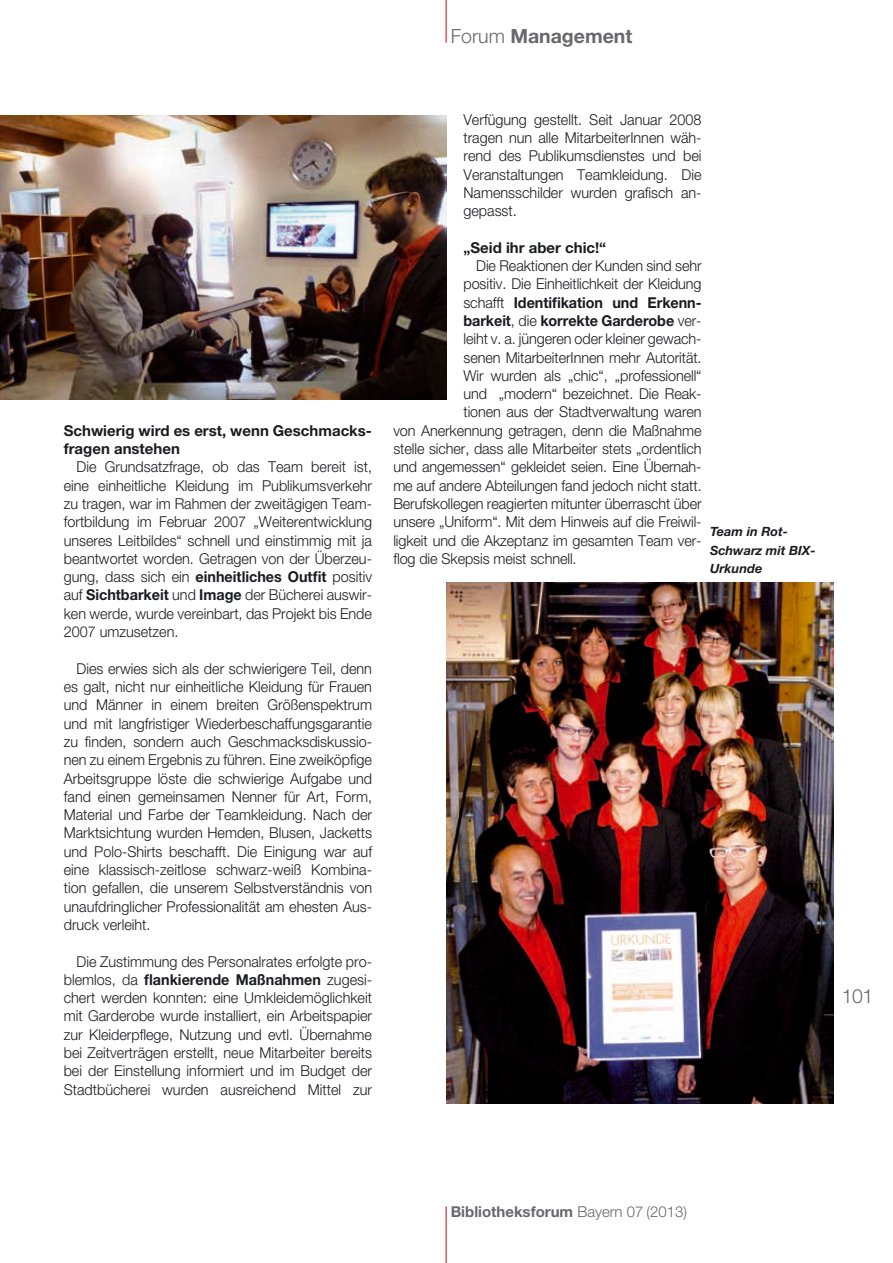
<style>
.page{position:relative;width:893px;height:1263px;background:#fff}
.page>*{position:absolute;margin:0;border:0;box-sizing:border-box;transform-origin:0 0}
.t1{font:700 19.5px "Helvetica Neue";color:#68676c}
.t2{font:300 19.5px "Helvetica Neue";color:#68676c}
.t3{font:300 15px/18.3px "Helvetica Neue";letter-spacing:-.005em;color:#1b1c20;text-align:justify;scale:.96 1}
.t4{font:700 15px/18.3px "Helvetica Neue";color:#1b1c20}
.t5{font:700 15px "Helvetica Neue";color:#1b1c20;scale:.96 1}
.t6{font:700 15px "Helvetica Neue";color:#68676c}
.t7{font:italic 700 12.75px/18.3px "Helvetica Neue";color:#1b1c20}
.s1{font-weight:300}
.s2{font-weight:700}
</style>
<div class="page">
<hr style="left:446px;top:0;width:1px;height:43px;background:#d1010e">
<hr style="left:446px;top:1206px;width:1px;height:57px;background:#d1010e">
<img style="left:0;top:115px;width:446px;height:284px">
<img style="left:446px;top:582px;width:387px;height:522px">
<h1 class="t1" style="left:451px;top:24px;width:183px"><span class="s1">Forum</span> Management</h1>
<p class="t4" style="left:64px;top:421px;width:310px">Schwierig wird es erst, wenn Geschmacks&shy;fragen anstehen</p>
<p class="t3" style="left:64px;top:457px;width:323px;text-indent:13px">Die Grundsatzfrage, ob das Team bereit ist, eine einheitliche Kleidung im Publikumsverkehr zu tragen, war im Rahmen der zweitägigen Team&shy;fortbildung im Februar 2007 „Weiterentwicklung unseres Leitbildes“ schnell und einstimmig mit ja beantwortet worden. Getragen von der Überzeu&shy;gung, dass sich ein <span class="s2">einheitliches Outfit</span> positiv auf <span class="s2">Sichtbarkeit</span> und <span class="s2">Image</span> der Bücherei auswir&shy;ken werde, wurde vereinbart, das Projekt bis Ende 2007 umzusetzen.</p>
<p class="t3" style="left:64px;top:659px;width:323px;text-indent:13px">Dies erwies sich als der schwierigere Teil, denn es galt, nicht nur einheitliche Kleidung für Frauen und Männer in einem breiten Größenspektrum und mit langfristiger Wiederbeschaffungsgarantie zu finden, sondern auch Geschmacksdiskussio&shy;nen zu einem Ergebnis zu führen. Eine zweiköpfige Arbeitsgruppe löste die schwierige Aufgabe und fand einen gemeinsamen Nenner für Art, Form, Material und Farbe der Teamkleidung. Nach der Marktsichtung wurden Hemden, Blusen, Jacketts und Polo-Shirts beschafft. Die Einigung war auf eine klassisch-zeitlose schwarz-weiß Kombina&shy;tion gefallen, die unserem Selbstverständnis von unaufdringlicher Professionalität am ehesten Aus&shy;druck verleiht.</p>
<p class="t3" style="left:64px;top:952px;width:323px;text-indent:13px">Die Zustimmung des Personalrates erfolgte pro&shy;blemlos, da <span class="s2">flankierende Maßnahmen</span> zugesi&shy;chert werden konnten: eine Umkleidemöglichkeit mit Garderobe wurde installiert, ein Arbeitspapier zur Kleiderpflege, Nutzung und evtl. Übernahme bei Zeitverträgen erstellt, neue Mitarbeiter bereits bei der Einstellung informiert und im Budget der Stadtbücherei wurden ausreichend Mittel zur</p>
<p class="t3" style="left:463px;top:110px;width:250px">Verfügung gestellt. Seit Januar 2008 tragen nun alle MitarbeiterInnen wäh&shy;rend des Publikumsdienstes und bei Veranstaltungen Teamkleidung. Die Namensschilder wurden grafisch an&shy;gepasst.</p>
<p class="t4" style="left:463px;top:238px;width:144px">„Seid ihr aber chic!“</p>
<p class="t3" style="left:476px;top:256px;width:236px">Die Reaktionen der Kunden sind sehr</p>
<p class="t3" style="left:463px;top:274px;width:250px">positiv. Die Einheitlichkeit der Kleidung</p>
<p class="t5" style="left:463px;top:293px;width:250px"><span class="s1">schafft</span> Identifikation und Erkenn-</p>
<p class="t5" style="left:463px;top:311px;width:250px">barkeit<span class="s1">, die</span> korrekte Garderobe <span class="s1">ver-</span></p>
<p class="t3" style="left:463px;top:329px;width:250px">leiht v. a. jüngeren oder kleiner gewach-</p>
<p class="t3" style="left:463px;top:348px;width:250px">senen MitarbeiterInnen mehr Autorität.</p>
<p class="t3" style="left:463px;top:366px;width:250px">Wir wurden als „chic“, „professionell“</p>
<p class="t3" style="left:463px;top:384px;width:250px">und „modern“ bezeichnet. Die Reak-</p>
<p class="t3" style="left:463px;top:403px;width:250px">tionen aus der Stadtverwaltung waren</p>
<p class="t3" style="left:393px;top:421px;width:323px">von Anerkennung getragen, denn die Maßnahme</p>
<p class="t3" style="left:393px;top:439px;width:323px">stelle sicher, dass alle Mitarbeiter stets „ordentlich</p>
<p class="t3" style="left:393px;top:457px;width:323px">und angemessen“ gekleidet seien. Eine Übernah-</p>
<p class="t3" style="left:393px;top:476px;width:323px">me auf andere Abteilungen fand jedoch nicht statt.</p>
<p class="t3" style="left:393px;top:494px;width:323px">Berufskollegen reagierten mitunter überrascht über</p>
<p class="t3" style="left:393px;top:512px;width:323px">unsere „Uniform“. Mit dem Hinweis auf die Freiwil-</p>
<p class="t3" style="left:393px;top:531px;width:323px">ligkeit und die Akzeptanz im gesamten Team ver-</p>
<p class="t3" style="left:393px;top:549px;width:192px">flog die Skepsis meist schnell.</p>
<p class="t7" style="left:710px;top:522px;width:107px">Team in Rot-<br>Schwarz mit BIX-<br>Urkunde</p>
<h1 class="t2" style="left:842px;top:984px;width:33px">101</h1>
<p class="t6" style="left:451px;top:1202px;width:238px">Bibliotheksforum <span class="s1">Bayern 07 (2013)</span></p>
</div>
